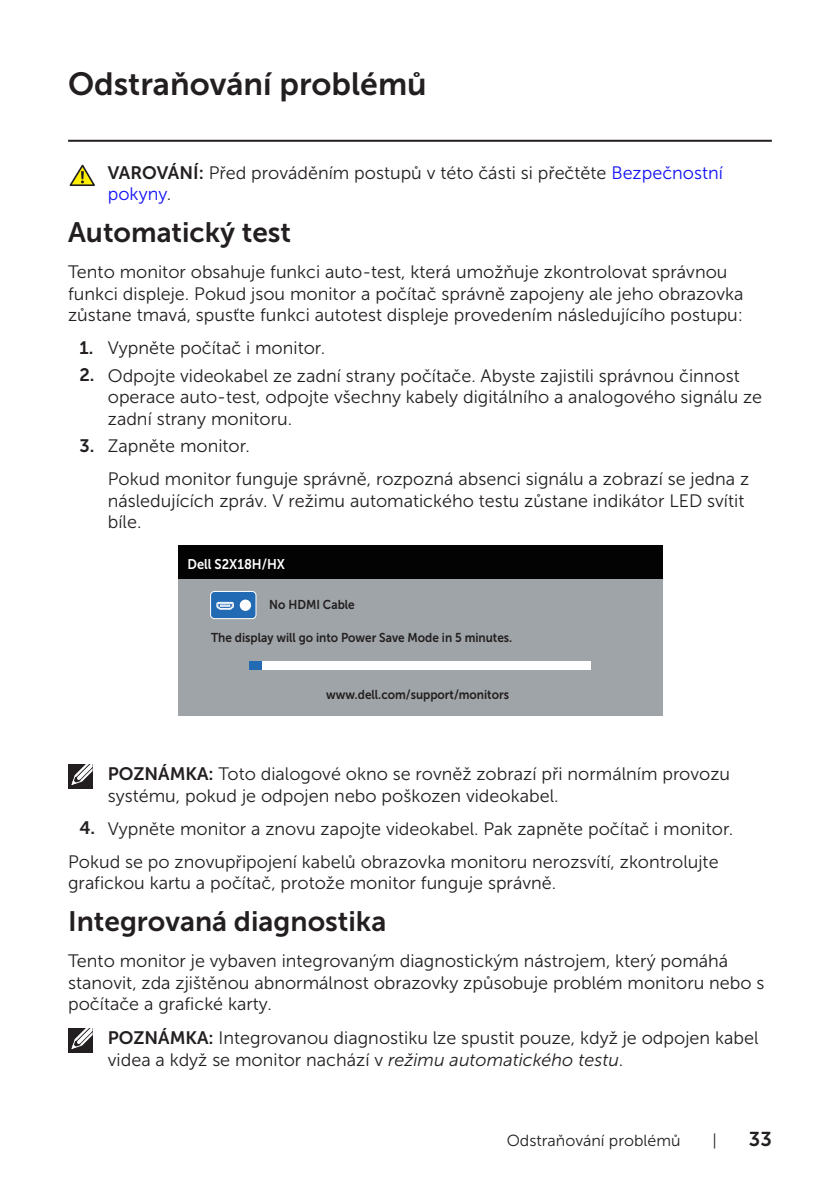
<style>
.page{position:relative;width:840px;height:1191px;background:#fff}
.page>*{position:absolute;margin:0;border:0;box-sizing:border-box;transform-origin:0 0}
.Head_1{font:32px "Museo Sans For Dell 700";color:#231f20}
.Head_2{font:28px "Museo Sans For Dell 700";color:#231f20}
.t1{font:20px "Museo Sans For Dell 700";color:#231f20}
.text{font:18px/21.6px "Museo Sans For Dell 300";color:#231f20}
.t2{font:16px "Museo Sans For Dell 300";color:#231f20}
.t3{font:14px "Museo Sans For Dell 700";color:#fff;scale:.92 1}
.t4{font:12.8px "Museo Sans For Dell 700";color:#231f20;scale:.92 1}
.s1{font-family:"Museo Sans For Dell 700"}
.s2{color:#1111f6}
.s3{font-style:italic}
</style>
<div class="page">
<hr style="left:68px;top:140px;width:703px;height:2px;background:#231f20">
<svg style="left:69px;top:164px;width:26px;height:22px"></svg>
<div style="left:177px;top:571px;width:485px;height:145px;background:#9ea4a7"></div>
<div style="left:178px;top:546px;width:484px;height:33px;background:#030303"></div>
<div style="left:249px;top:661px;width:341px;height:9px;background:#fff"></div>
<div style="left:249px;top:661px;width:12px;height:9px;background:#226ab4"></div>
<div style="left:210px;top:591px;width:46px;height:27px;background:#226ab4;border-radius:4px"></div>
<div style="left:210px;top:591px;width:46px;height:28px;border:1px solid #fff;border-radius:4px"></div>
<svg style="left:239px;top:599px;width:12px;height:12px"></svg>
<svg style="left:243px;top:601px;width:4px;height:8px"></svg>
<svg style="left:216px;top:602px;width:18px;height:8px"></svg>
<div style="left:68px;top:764px;width:24px;height:24px;background:#231f20"></div>
<svg style="left:71px;top:764px;width:22px;height:22px"></svg>
<div style="left:68px;top:1028px;width:24px;height:24px;background:#231f20"></div>
<svg style="left:71px;top:1028px;width:22px;height:22px"></svg>
<p class="Head_1" style="left:68px;top:66px;width:360px">Odstraňování problémů</p>
<p class="text" style="left:108px;top:162px;width:616px"><span class="s1">VAROVÁNÍ:</span> Před prováděním postupů v této části si přečtěte <span class="s2">Bezpečnostní pokyny</span>.</p>
<p class="Head_2" style="left:68px;top:216px;width:224px">Automatický test</p>
<p class="text" style="left:68px;top:261px;width:676px">Tento monitor obsahuje funkci auto-test, která umožňuje zkontrolovat správnou funkci displeje. Pokud jsou monitor a počítač správně zapojeny ale jeho obrazovka zůstane tmavá, spusťte funkci autotest displeje provedením následujícího postupu:</p>
<p class="text" style="left:79px;top:337px;width:247px"><span class="s1">1.</span> Vypněte počítač i monitor.</p>
<p class="text" style="left:108px;top:365px;width:655px;text-indent:-28px"><span class="s1">2.</span> Odpojte videokabel ze zadní strany počítače. Abyste zajistili správnou činnost operace auto-test, odpojte všechny kabely digitálního a analogového signálu ze zadní strany monitoru.</p>
<p class="text" style="left:79px;top:435px;width:172px"><span class="s1">3.</span> Zapněte monitor.</p>
<p class="text" style="left:108px;top:468px;width:642px">Pokud monitor funguje správně, rozpozná absenci signálu a zobrazí se jedna z následujících zpráv. V režimu automatického testu zůstane indikátor LED svítit bíle.</p>
<p class="t3" style="left:187px;top:556px;width:107px">Dell S2X18H/HX</p>
<p class="t4" style="left:269px;top:598px;width:94px">No HDMI Cable</p>
<p class="t4" style="left:211px;top:630px;width:328px">The display will go into Power Save Mode in 5 minutes.</p>
<p class="t4" style="left:326px;top:687px;width:200px">www.dell.com/support/monitors</p>
<p class="text" style="left:108px;top:763px;width:623px"><span class="s1">POZNÁMKA:</span> Toto dialogové okno se rovněž zobrazí při normálním provozu systému, pokud je odpojen nebo poškozen videokabel.</p>
<p class="text" style="left:79px;top:817px;width:655px"><span class="s1">4.</span> Vypněte monitor a znovu zapojte videokabel. Pak zapněte počítač i monitor.</p>
<p class="text" style="left:68px;top:850px;width:651px">Pokud se po znovupřipojení kabelů obrazovka monitoru nerozsvítí, zkontrolujte grafickou kartu a počítač, protože monitor funguje správně.</p>
<p class="Head_2" style="left:68px;top:905px;width:319px">Integrovaná diagnostika</p>
<p class="text" style="left:68px;top:950px;width:697px">Tento monitor je vybaven integrovaným diagnostickým nástrojem, který pomáhá stanovit, zda zjištěnou abnormálnost obrazovky způsobuje problém monitoru nebo s počítače a grafické karty.</p>
<p class="text" style="left:108px;top:1027px;width:651px"><span class="s1">POZNÁMKA:</span> Integrovanou diagnostiku lze spustit pouze, když je odpojen kabel videa a když se monitor nachází v <span class="s3">režimu automatického testu</span>.</p>
<p class="t2" style="left:506px;top:1131px;width:175px">Odstraňování problémů</p>
<p class="t2" style="left:712px;top:1131px;width:6px">|</p>
<p class="t1" style="left:748px;top:1127px;width:24px">33</p>
</div>
